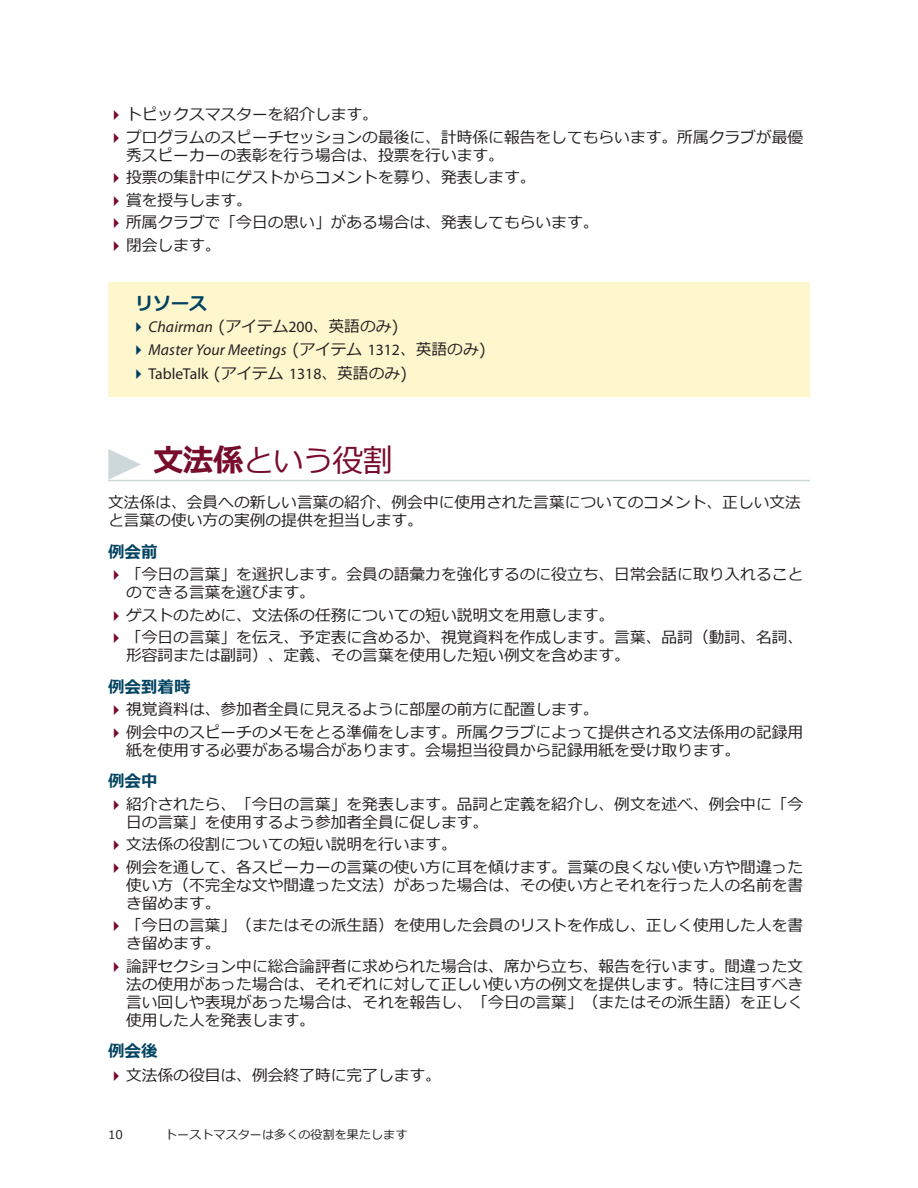
<style>
.page{position:relative;width:918px;height:1188px;background:#fff}
.page>*{position:absolute;margin:0;border:0;box-sizing:border-box;transform-origin:0 0}
.t1{font:31.5px "Meiryo";letter-spacing:-.03em;color:#780c2b}
.t2{font:700 18px "Meiryo";color:#024361}
.t3{font:700 16.5px "Meiryo";color:#024361}
.t4{font:15.75px/22.5px "Meiryo";color:#231f20}
.t5{font:12px "Meiryo";letter-spacing:.01em;color:#231f20}
.s1{font-family:"Myriad Pro";font-style:italic}
.s2{font-family:"Myriad Pro"}
.s3{font-weight:700}
</style>
<div class="page">
<div style="left:108px;top:282px;width:702px;height:45px;background:#fef7ce"></div>
<div style="left:108px;top:307px;width:702px;height:43px;background:#fef7ce"></div>
<div style="left:108px;top:329px;width:702px;height:43px;background:#fef7ce"></div>
<div style="left:108px;top:353px;width:702px;height:43px;background:#fef7ce"></div>
<hr style="left:108px;top:480px;width:702px;height:1px;background:#ced8d9">
<svg style="left:108px;top:449px;width:33px;height:31px"></svg>
<p class="t4" style="left:126px;top:104px;width:679px">トピックスマスターを紹介します。<br>プログラムのスピーチセッションの最後に、計時係に報告をしてもらいます。所属クラブが最優</p>
<p class="t4" style="left:126px;top:144px;width:474px">秀スピーカーの表彰を行う場合は、投票を行います。<br>投票の集計中にゲストからコメントを募り、発表します。<br>賞を授与します。<br>所属クラブで「今日の思い」がある場合は、発表してもらいます。閉会します。</p>
<p class="t2" style="left:135px;top:291px;width:73px">リソース</p>
<p class="t4" style="left:148px;top:316px;width:251px"><span class="s1">Chairman</span> (アイテム<span class="s2">200</span>、英語のみ)</p>
<p class="t4" style="left:148px;top:338px;width:339px;line-height:24px"><span class="s1">Master Your Meetings</span> (アイテム <span class="s2">1312</span>、英語のみ)<br><span class="s2">TableTalk</span> (アイテム <span class="s2">1318</span>、英語のみ)</p>
<h1 class="t1" style="left:153px;top:439px;width:242px"><span class="s3">文法係</span>という役割</h1>
<p class="t4" style="left:108px;top:494px;width:694px;line-height:18px">文法係は、会員への新しい言葉の紹介、例会中に使用された言葉についてのコメント、正しい文法と言葉の使い方の実例の提供を担当します。</p>
<p class="t3" style="left:108px;top:540px;width:51px">例会前</p>
<p class="t4" style="left:126px;top:566px;width:679px;line-height:18px">「今日の言葉」を選択します。会員の語彙力を強化するのに役立ち、日常会話に取り入れることのできる言葉を選びます。</p>
<p class="t4" style="left:126px;top:605px;width:679px">ゲストのために、文法係の任務についての短い説明文を用意します。<br>「今日の言葉」を伝え、予定表に含めるか、視覚資料を作成します。言葉、品詞（動詞、名詞、</p>
<p class="t4" style="left:126px;top:645px;width:505px">形容詞または副詞）、定義、その言葉を使用した短い例文を含めます。</p>
<p class="t3" style="left:108px;top:675px;width:84px">例会到着時</p>
<p class="t4" style="left:126px;top:699px;width:679px">視覚資料は、参加者全員に見えるように部屋の前方に配置します。<br>例会中のスピーチのメモをとる準備をします。所属クラブによって提供される文法係用の記録用</p>
<p class="t4" style="left:126px;top:740px;width:616px">紙を使用する必要がある場合があります。会場担当役員から記録用紙を受け取ります。</p>
<p class="t3" style="left:108px;top:770px;width:51px">例会中</p>
<p class="t4" style="left:126px;top:796px;width:679px;line-height:18px">紹介されたら、「今日の言葉」を発表します。品詞と定義を紹介し、例文を述べ、例会中に「今日の言葉」を使用するよう参加者全員に促します。</p>
<p class="t4" style="left:126px;top:834px;width:679px">文法係の役割についての短い説明を行います。<br>例会を通して、各スピーカーの言葉の使い方に耳を傾けます。言葉の良くない使い方や間違った</p>
<p class="t4" style="left:126px;top:877px;width:679px;line-height:18px">使い方（不完全な文や間違った文法）があった場合は、その使い方とそれを行った人の名前を書き留めます。</p>
<p class="t4" style="left:126px;top:917px;width:679px;line-height:18px">「今日の言葉」（またはその派生語）を使用した会員のリストを作成し、正しく使用した人を書き留めます。</p>
<p class="t4" style="left:126px;top:958px;width:679px;line-height:18px;text-align:justify">論評セクション中に総合論評者に求められた場合は、席から立ち、報告を行います。間違った文法の使用があった場合は、それぞれに対して正しい使い方の例文を提供します。特に注目すべき言い回しや表現があった場合は、それを報告し、「今日の言葉」（またはその派生語）を正しく使用した人を発表します。</p>
<p class="t3" style="left:108px;top:1040px;width:51px">例会後</p>
<p class="t4" style="left:126px;top:1065px;width:316px">文法係の役目は、例会終了時に完了します。</p>
<p class="t5" style="left:108px;top:1126px;width:17px">10</p>
<p class="t5" style="left:165px;top:1126px;width:244px">トーストマスターは多くの役割を果たします</p>
</div>
